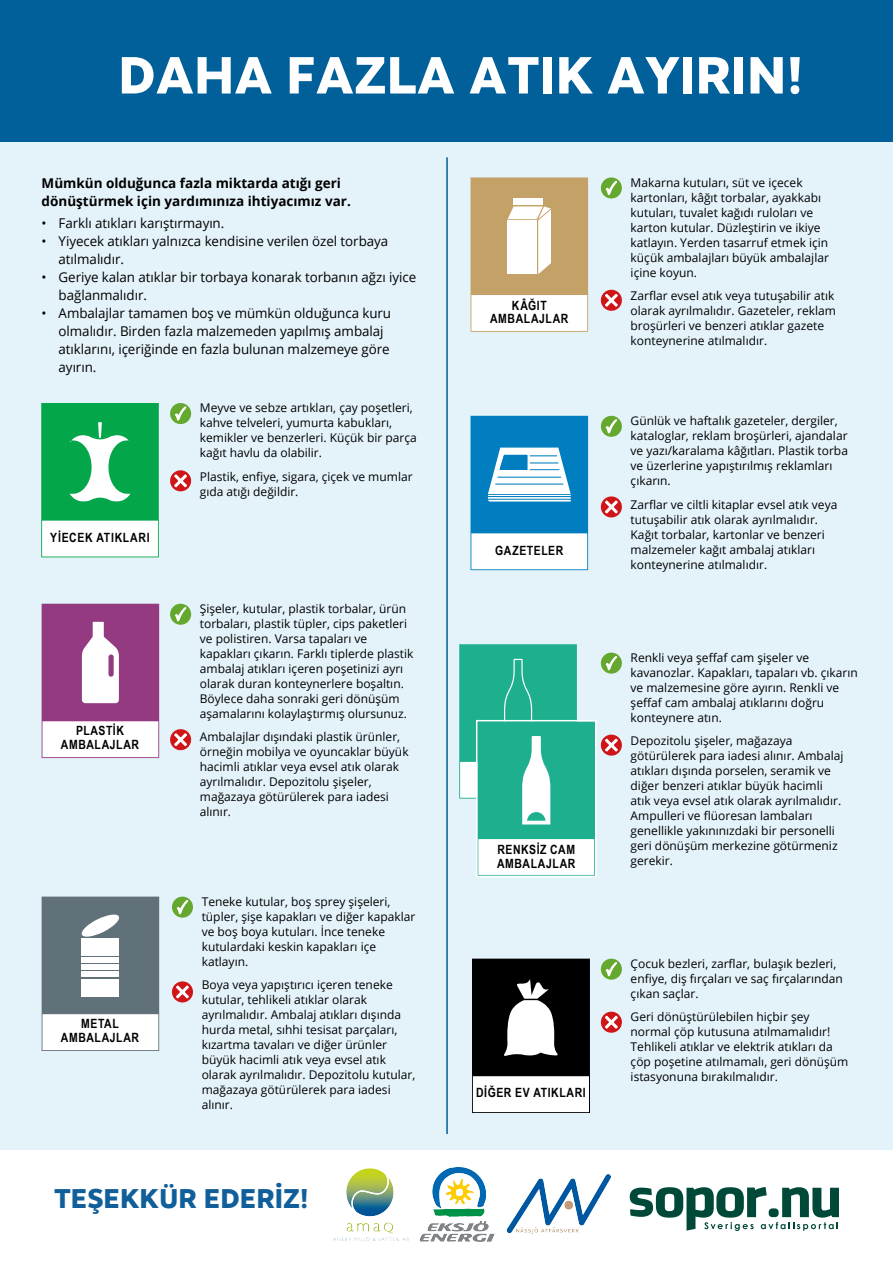
<style>
.page{position:relative;width:893px;height:1263px;background:#fff}
.page>*{position:absolute;margin:0;border:0;box-sizing:border-box;transform-origin:0 0}
.t1{font:800 52.05px "Motiva Sans";color:#fff}
.t2{font:800 27px "Motiva Sans";color:#105f9a}
.t3{font:13.5px/18px "Open Sans";letter-spacing:-.005em;color:#000}
.t4{font:700 13.5px/18px "Open Sans";color:#000}
.t5{font:700 12.75px/13.5px "Arial Narrow";letter-spacing:.045em;color:#000;text-align:center}
.t6{font:12px/15px "Open Sans";color:#000}
</style>
<div class="page">
<div style="left:0;top:140px;width:893px;height:1009px;background:#e4f3fa"></div>
<svg style="left:470px;top:177px;width:118px;height:155px;background:#d4bb91"></svg>
<div style="left:478px;top:298px;width:98px;height:29px;background:#fff"></div>
<svg style="left:472px;top:959px;width:118px;height:154px;background:#505050"></svg>
<div style="left:489px;top:1084px;width:78px;height:21px;background:#fff"></div>
<svg style="left:470px;top:416px;width:118px;height:154px;background:#53a8d3"></svg>
<div style="left:483px;top:539px;width:95px;height:21px;background:#fff"></div>
<svg style="left:42px;top:896px;width:117px;height:155px;background:#748289"></svg>
<div style="left:82px;top:972px;width:37px;height:5px;background:#fff"></div>
<div style="left:82px;top:979px;width:37px;height:17px;background:#fff"></div>
<div style="left:82px;top:965px;width:37px;height:5px;background:#fff"></div>
<div style="left:82px;top:938px;width:37px;height:18px;background:#fff"></div>
<div style="left:82px;top:958px;width:37px;height:5px;background:#fff"></div>
<div style="left:48px;top:1017px;width:105px;height:31px;background:#fff"></div>
<svg style="left:42px;top:604px;width:117px;height:154px;background:#af6ea2"></svg>
<div style="left:44px;top:730px;width:113px;height:20px;background:#fff"></div>
<div style="left:0;top:0;width:893px;height:142px;background:#015f99"></div>
<svg style="left:630px;top:1187px;width:209px;height:44px"></svg>
<svg style="left:170px;top:470px;width:21px;height:21px"></svg>
<svg style="left:173px;top:473px;width:16px;height:16px"></svg>
<svg style="left:601px;top:290px;width:21px;height:21px"></svg>
<svg style="left:603px;top:292px;width:16px;height:16px"></svg>
<div style="left:172px;top:981px;width:21px;height:21px;background:#d01518;border-radius:50%"></div>
<svg style="left:175px;top:984px;width:15px;height:16px"></svg>
<svg style="left:601px;top:496px;width:21px;height:21px"></svg>
<svg style="left:603px;top:499px;width:16px;height:16px"></svg>
<svg style="left:601px;top:735px;width:21px;height:21px"></svg>
<svg style="left:603px;top:737px;width:16px;height:16px"></svg>
<svg style="left:601px;top:1012px;width:21px;height:21px"></svg>
<svg style="left:603px;top:1014px;width:16px;height:16px"></svg>
<div style="left:170px;top:729px;width:21px;height:21px;background:#d01518;border-radius:50%"></div>
<svg style="left:173px;top:732px;width:16px;height:15px"></svg>
<div style="left:170px;top:403px;width:21px;height:21px;background:#65a82f;border-radius:50%"></div>
<svg style="left:173px;top:405px;width:14px;height:19px"></svg>
<svg style="left:601px;top:177px;width:21px;height:21px"></svg>
<svg style="left:603px;top:179px;width:15px;height:20px"></svg>
<svg style="left:172px;top:896px;width:21px;height:22px"></svg>
<svg style="left:175px;top:898px;width:14px;height:20px"></svg>
<div style="left:601px;top:416px;width:21px;height:21px;background:#65a82f;border-radius:50%"></div>
<svg style="left:603px;top:417px;width:15px;height:20px"></svg>
<div style="left:601px;top:653px;width:21px;height:21px;background:#65a82f;border-radius:50%"></div>
<svg style="left:603px;top:654px;width:15px;height:20px"></svg>
<div style="left:601px;top:959px;width:21px;height:21px;background:#65a82f;border-radius:50%"></div>
<svg style="left:603px;top:960px;width:15px;height:20px"></svg>
<div style="left:170px;top:604px;width:21px;height:21px;background:#65a82f;border-radius:50%"></div>
<svg style="left:173px;top:605px;width:14px;height:20px"></svg>
<hr style="left:446px;top:157px;width:2px;height:977px;background:#015f99">
<svg style="left:41px;top:403px;width:118px;height:154px;background:#40bb75"></svg>
<div style="left:51px;top:526px;width:100px;height:23px;background:#fff"></div>
<svg style="left:459px;top:644px;width:138px;height:233px;background:#52c1a9"></svg>
<div style="left:480px;top:842px;width:111px;height:29px;background:#fff"></div>
<img style="left:334px;top:1167px;width:277px;height:74px">
<h1 class="t1" style="left:118px;top:37px;width:687px">DAHA FAZLA ATIK AYIRIN!</h1>
<p class="t4" style="left:42px;top:174px;width:311px">Mümkün olduğunca fazla miktarda atığı geri dönüştürmek için yardımınıza ihtiyacımız var.</p>
<p class="t3" style="left:42px;top:214px;width:184px">• Farklı atıkları karıştırmayın.</p>
<p class="t3" style="left:59px;top:232px;width:331px;text-indent:-17px">• Yiyecek atıkları yalnızca kendisine verilen özel torbaya atılmalıdır.</p>
<p class="t3" style="left:59px;top:268px;width:359px;text-indent:-17px">• Geriye kalan atıklar bir torbaya konarak torbanın ağzı iyice bağlanmalıdır.</p>
<p class="t3" style="left:59px;top:304px;width:334px;text-indent:-17px">• Ambalajlar tamamen boş ve mümkün olduğunca kuru olmalıdır. Birden fazla malzemeden yapılmış ambalaj atıklarını, içeriğinde en fazla bulunan malzemeye göre ayırın.</p>
<p class="t6" style="left:200px;top:400px;width:218px">Meyve ve sebze artıkları, çay poşetleri, kahve telveleri, yumurta kabukları, kemikler ve benzerleri. Küçük bir parça kağıt havlu da olabilir.</p>
<p class="t6" style="left:200px;top:469px;width:214px">Plastik, enfiye, sigara, çiçek ve mumlar gıda atığı değildir.</p>
<p class="t5" style="left:50px;top:530px;width:101px">YİECEK ATIKLARI</p>
<p class="t5" style="left:61px;top:723px;width:80px">PLASTİK<br>AMBALAJLAR</p>
<p class="t5" style="left:61px;top:1016px;width:80px">METAL<br>AMBALAJLAR</p>
<p class="t6" style="left:200px;top:601px;width:215px">Şişeler, kutular, plastik torbalar, ürün torbaları, plastik tüpler, cips paketleri ve polistiren. Varsa tapaları ve kapakları çıkarın. Farklı tiplerde plastik ambalaj atıkları içeren poşetinizi ayrı olarak duran konteynerlere boşaltın.<br>Böylece daha sonraki geri dönüşüm aşamalarını kolaylaştırmış olursunuz.</p>
<p class="t6" style="left:200px;top:729px;width:210px">Ambalajlar dışındaki plastik ürünler, örneğin mobilya ve oyuncaklar büyük hacimli atıklar veya evsel atık olarak ayrılmalıdır. Depozitolu şişeler, mağazaya götürülerek para iadesi alınır.</p>
<p class="t6" style="left:202px;top:894px;width:215px">Teneke kutular, boş sprey şişeleri, tüpler, şişe kapakları ve diğer kapaklar ve boş boya kutuları. İnce teneke kutulardaki keskin kapakları içe katlayın.</p>
<p class="t6" style="left:202px;top:977px;width:215px">Boya veya yapıştırıcı içeren teneke kutular, tehlikeli atıklar olarak ayrılmalıdır. Ambalaj atıkları dışında hurda metal, sıhhi tesisat parçaları, kızartma tavaları ve diğer ürünler büyük hacimli atık veya evsel atık olarak ayrılmalıdır. Depozitolu kutular, mağazaya götürülerek para iadesi alınır.</p>
<h2 class="t2" style="left:54px;top:1178px;width:257px">TEŞEKKÜR EDERİZ!</h2>
<p class="t5" style="left:490px;top:298px;width:80px">KÂĞIT<br>AMBALAJLAR</p>
<p class="t5" style="left:495px;top:543px;width:70px">GAZETELER</p>
<p class="t5" style="left:497px;top:842px;width:80px;text-align:left">RENKSİZ CAM<br>AMBALAJLAR</p>
<p class="t5" style="left:476px;top:1085px;width:111px">DİĞER EV ATIKLARI</p>
<p class="t6" style="left:631px;top:174px;width:200px">Makarna kutuları, süt ve içecek kartonları, kâğıt torbalar, ayakkabı kutuları, tuvalet kağıdı ruloları ve karton kutular. Düzleştirin ve ikiye katlayın. Yerden tasarruf etmek için küçük ambalajları büyük ambalajlar içine koyun.</p>
<p class="t6" style="left:631px;top:288px;width:207px">Zarflar evsel atık veya tutuşabilir atık olarak ayrılmalıdır. Gazeteler, reklam broşürleri ve benzeri atıklar gazete konteynerine atılmalıdır.</p>
<p class="t6" style="left:631px;top:413px;width:219px">Günlük ve haftalık gazeteler, dergiler, kataloglar, reklam broşürleri, ajandalar ve yazı/karalama kâğıtları. Plastik torba ve üzerlerine yapıştırılmış reklamları çıkarın.</p>
<p class="t6" style="left:631px;top:496px;width:208px">Zarflar ve ciltli kitaplar evsel atık veya tutuşabilir atık olarak ayrılmalıdır.<br>Kağıt torbalar, kartonlar ve benzeri malzemeler kağıt ambalaj atıkları konteynerine atılmalıdır.</p>
<p class="t6" style="left:631px;top:650px;width:229px">Renkli veya şeffaf cam şişeler ve kavanozlar. Kapakları, tapaları vb. çıkarın ve malzemesine göre ayırın. Renkli ve şeffaf cam ambalaj atıklarını doğru konteynere atın.</p>
<p class="t6" style="left:631px;top:733px;width:214px">Depozitolu şişeler, mağazaya götürülerek para iadesi alınır. Ambalaj atıkları dışında porselen, seramik ve diğer benzeri atıklar büyük hacimli atık veya evsel atık olarak ayrılmalıdır.<br>Ampulleri ve flüoresan lambaları genellikle yakınınızdaki bir personelli geri dönüşüm merkezine götürmeniz gerekir.</p>
<p class="t6" style="left:631px;top:956px;width:214px">Çocuk bezleri, zarflar, bulaşık bezleri, enfiye, diş fırçaları ve saç fırçalarından çıkan saçlar.</p>
<p class="t6" style="left:631px;top:1009px;width:219px">Geri dönüştürülebilen hiçbir şey normal çöp kutusuna atılmamalıdır!<br>Tehlikeli atıklar ve elektrik atıkları da çöp poşetine atılmamalı, geri dönüşüm istasyonuna bırakılmalıdır.</p>
</div>
